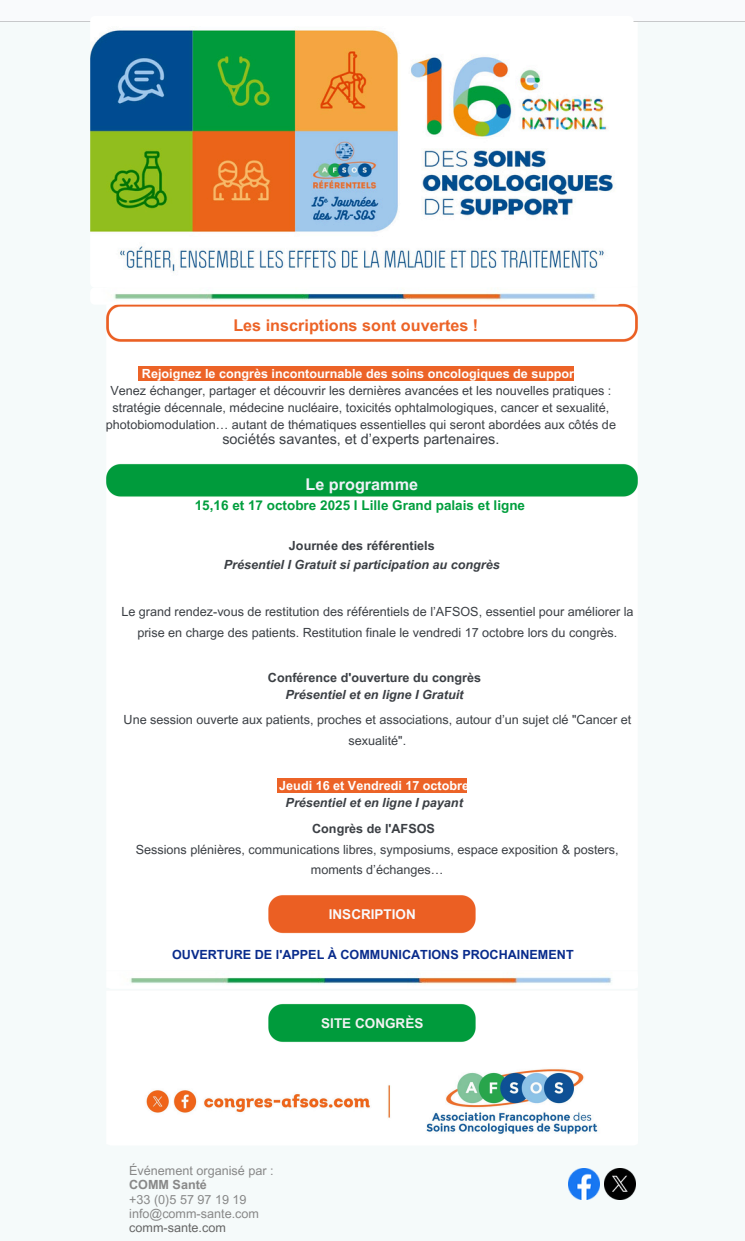
<style>
.page{position:relative;width:745px;height:1241px;background:#fff}
.page>*{position:absolute;margin:0;border:0;box-sizing:border-box;transform-origin:0 0}
.t1{font:700 16.25px "Arial MT Pro";color:#ec6327}
.t2{font:700 16.25px "Arial MT Pro";color:#eff2f7}
.t3{font:14.38px "Arial MT Pro";color:#3b3f44}
.t4{font:700 13.5px "Arial MT Pro";color:#009e3d}
.t5{font:700 13.5px "Arial MT Pro";color:#f9fafc}
.t6{font:700 13.5px "Arial MT Pro";color:#f2f2f2}
.t7{font:12.62px/20.8px "Arial MT Pro";color:#3b3f44;text-align:center}
.t8{font:700 12.62px/17.1px "Arial MT Pro";color:#fff;text-align:center}
.t9{font:12.62px/14.4px "Arial MT Pro";color:#888}
.t10{font:700 12.62px/17.1px "Arial MT Pro";color:#3b3f44;text-align:center}
.t11{font:italic 700 12.62px/18.9px "Arial MT Pro";color:#3b3f44;text-align:center}
.t12{font:700 12.62px "Arial MT Pro";color:#092c8c}
.s1{font-style:normal}
.s2{font-style:italic}
.s3{font-style:italic;color:#3b3f44}
.s4{font-weight:700}
.s5{color:#666}
</style>
<div class="page">
<img style="left:0;top:21px;width:744px;height:1179px">
<img style="left:568px;top:1167px;width:31px;height:31px">
<img style="left:604px;top:1167px;width:31px;height:31px">
<img style="left:90px;top:21px;width:543px;height:266px">
<img style="left:90px;top:287px;width:531px;height:17px">
<div style="left:138px;top:367px;width:435px;height:14px;background:#ec6327"></div>
<div style="left:172px;top:947px;width:400px;height:14px;background:#fff"></div>
<div style="left:278px;top:778px;width:189px;height:14px;background:#ec6327"></div>
<img style="left:107px;top:971px;width:530px;height:17px">
<img style="left:107px;top:1056px;width:530px;height:89px">
<h3 class="t1" style="left:233px;top:319px;width:246px">Les inscriptions sont ouvertes !</h3>
<p class="t8" style="left:142px;top:367px;width:438px">Rejoignez le congrès incontournable des soins oncologiques de support</p>
<p class="t7" style="left:106px;top:383px;width:511px;line-height:17.1px">Venez échanger, partager et découvrir les dernières avancées et les nouvelles pratiques : stratégie décennale, médecine nucléaire, toxicités ophtalmologiques, cancer et sexualité, photobiomodulation… autant de thématiques essentielles qui seront abordées aux côtés de</p>
<h3 class="t3" style="left:222px;top:434px;width:278px">sociétés savantes, et d’experts partenaires.</h3>
<p class="t2" style="left:305px;top:478px;width:114px">Le programme</p>
<p class="t4" style="left:195px;top:500px;width:332px">15,16 et 17 octobre 2025 I Lille Grand palais et ligne</p>
<p class="t11" style="left:224px;top:538px;width:277px"><span class="s1">Journée des référentiels<br></span>Présentiel I Gratuit si participation au congrès</p>
<p class="t7" style="left:121px;top:602px;width:513px">Le grand rendez-vous de restitution des référentiels de l’AFSOS, essentiel pour améliorer la prise en charge des patients. Restitution finale le vendredi 17 octobre lors du congrès.</p>
<h2 class="t10" style="left:268px;top:670px;width:214px">Conférence d'ouverture du congrès<br><span class="s2">Présentiel et en ligne I Gratuit</span></h2>
<h3 class="t7" style="left:124px;top:710px;width:509px">Une session ouverte aux patients, proches et associations, autour d’un sujet clé "Cancer et sexualité".</h3>
<p class="t8" style="left:279px;top:778px;width:191px">Jeudi 16 et Vendredi 17 octobre<br><span class="s3">Présentiel et en ligne I payant</span></p>
<h3 class="t10" style="left:312px;top:821px;width:124px">Congrès de l'AFSOS</h3>
<p class="t7" style="left:136px;top:840px;width:484px">Sessions plénières, communications libres, symposiums, espace exposition &amp; posters, moments d’échanges…</p>
<h2 class="t5" style="left:329px;top:909px;width:88px">INSCRIPTION</h2>
<h3 class="t12" style="left:172px;top:949px;width:403px">OUVERTURE DE l'APPEL À COMMUNICATIONS PROCHAINEMENT</h3>
<p class="t6" style="left:321px;top:1018px;width:103px">SITE CONGRÈS</p>
<h3 class="t9" style="left:129px;top:1164px;width:146px">Événement organisé par :<br><span class="s4">COMM Santé<br></span>+33 (0)5 57 97 19 19 info@comm-sante.com <span class="s5">comm-sante.com</span></h3>
</div>
